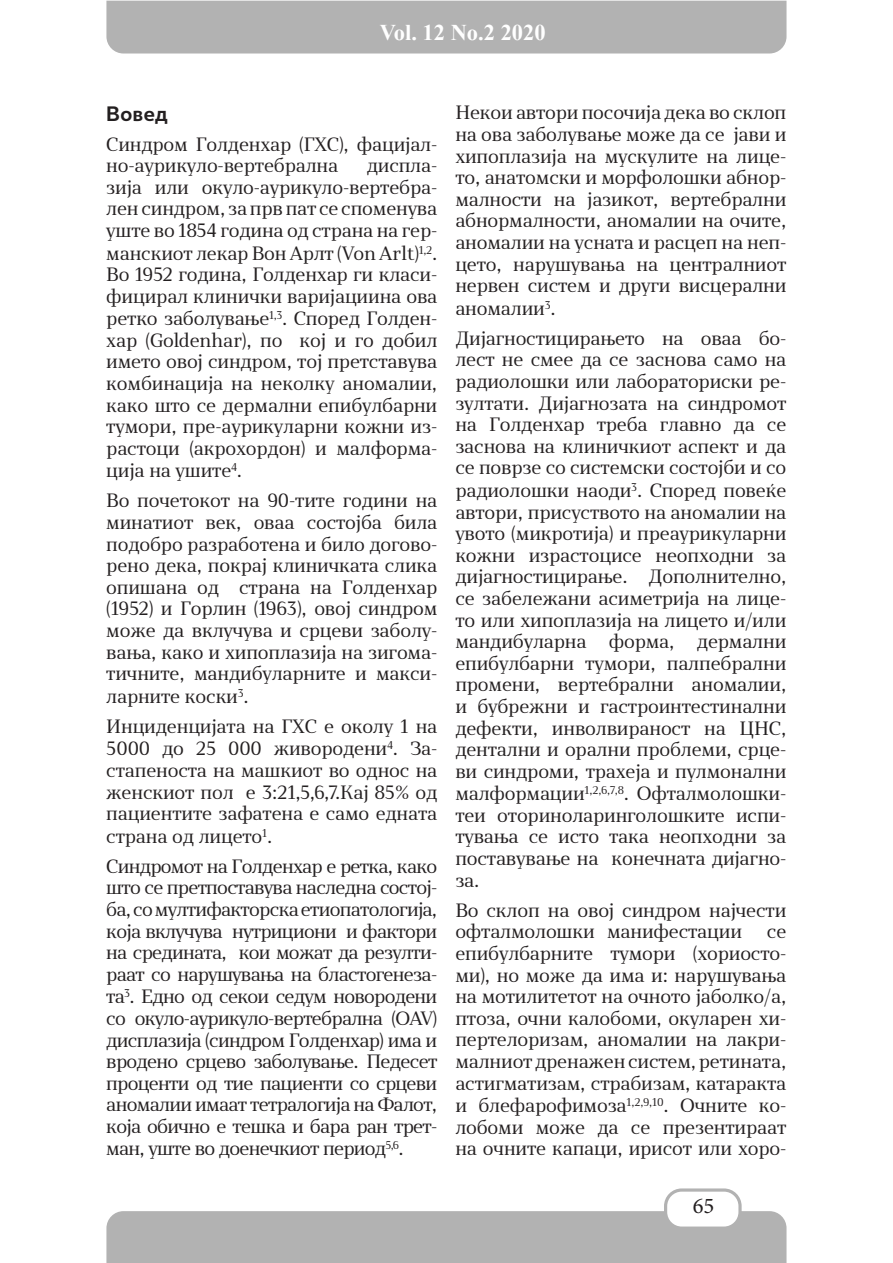
<style>
.page{position:relative;width:893px;height:1263px;background:#fff}
.page>*{position:absolute;margin:0;border:0;box-sizing:border-box;transform-origin:0 0}
.t1{font:700 22.5px "Times New Roman";color:#fff}
.t2{font:22.5px "Minion Pro";color:#231f20}
.t3{font:700 19.5px "Skola Sans";letter-spacing:-.01em;color:#231f20}
.t4{font:18px/21.8px "Skola Serif";letter-spacing:-.01em;color:#231f20;text-align:justify}
</style>
<div class="page">
<div style="left:106px;top:1211px;width:680px;height:52px;background:#b2b2b2"></div>
<div style="left:666px;top:1190px;width:74px;height:38px;background:#fff;border-radius:16px"></div>
<div style="left:664px;top:1188px;width:78px;height:42px;border:3px solid #b2b2b2;border-radius:16px"></div>
<div style="left:106px;top:1px;width:680px;height:53px;background:#b2b2b2"></div>
<p class="t1" style="left:380px;top:16px;width:168px">Vol. 12 No.2 2020</p>
<p class="t3" style="left:106px;top:101px;width:63px">Вовед</p>
<p class="t4" style="left:106px;top:133px;width:333px">Синдром Голденхар (ГХС), фацијал&shy;но-аурикуло-вертебрална</p>
<p class="t4" style="left:106px;top:155px;width:333px;text-indent:260px">диспла&shy;зија или окуло-аурикуло-вертебра&shy;лен синдром, за прв пат сe споменува уште во 1854 година од страна на гер&shy;манскиот лекар Вон Арлт (Von Arlt)<sup>1,2</sup>.<br>Во 1952 година, Голденхар ги класи&shy;фицирал клинички варијациина ова ретко заболување<sup>1,3</sup>. Според Голден&shy;хар (Goldenhar), по кој и го добил името овој синдром, тој претставува комбинација на неколку аномалии, како што се дермални епибулбарни тумори, пре-аурикуларни кожни из&shy;растоци (акрохордон) и малформа&shy;ција на ушите<sup>4</sup>.</p>
<p class="t4" style="left:106px;top:490px;width:333px">Во почетокот на 90-тите години на минатиот век, оваа состојба била подобро разработена и било догово&shy;рено дека, покрај клиничката слика опишана од страна на Голденхар (1952) и Горлин (1963), овој синдром може да вклучува и срцеви заболу&shy;вања, како и хипоплазија на зигома&shy;тичните, мандибуларните и макси&shy;ларните коски<sup>3</sup>.</p>
<p class="t4" style="left:106px;top:715px;width:333px">Инциденцијата на ГХС е околу 1 на 5000 до 25 000 живородени<sup>4</sup>. За&shy;стапеноста на машкиот во однос на женскиот пол е 3:21,5,6,7.Кај 85% од пациентите зафатена е само едната страна од лицето<sup>1</sup>.</p>
<p class="t4" style="left:106px;top:855px;width:333px">Синдромот на Голденхар е ретка, како што се претпоставува наследна состој&shy;ба, со мултифакторска етиопатологија, која вклучува нутрициони и фактори на средината, кои можат да резулти&shy;раат со нарушувања на бластогенеза&shy;та<sup>3</sup>. Едно од секои седум новородени со окуло-аурикуло-вертебрална (OAV) дисплазија (синдрoм Голденхар) има и вродено срцево заболување. Педесет проценти од тие пациенти со срцеви аномалии имаат тетралогија на Фалот, која обично е тешка и бара ран трет&shy;ман, уште во доенечкиот период<sup>5,6</sup>.</p>
<p class="t4" style="left:455px;top:102px;width:333px">Некои автори посочија дека во склоп на ова заболување може да се јави и хипоплазија на мускулите на лице&shy;то, анатомски и морфолошки абнор&shy;малности на јазикот, вертебрални абнормалности, аномалии на очите, аномалии на усната и расцеп на неп&shy;цето, нарушувања на централниот нервен систем и други висцерални аномалии<sup>3</sup>.</p>
<p class="t4" style="left:455px;top:327px;width:333px">Дијагностицирањето на оваа бо&shy;лест не смее да се заснова само на радиолошки или лабораториски ре&shy;зултати. Дијагнозата на синдромот на Голденхар треба главно да се заснова на клиничкиот аспект и да се поврзе со системски состојби и со радиолошки наоди<sup>3</sup>. Според повеќе автори, присуството на аномалии на увото (микротија) и преаурикуларни кожни израстоцисе неопходни за дијагностицирање. Дополнително, се забележани асиметрија на лице&shy;то или хипоплазија на лицето и/или мандибуларна форма, дермални епибулбарни тумори, палпебрални промени, вертебрални аномалии, и бубрежни и гастроинтестинални дефекти, инволвираност на ЦНС, дентални и орални проблеми, срце&shy;ви синдроми, трахеја и пулмонални малформации<sup>1,2,6,7,8</sup>. Офталмолошки&shy;теи оториноларинголошките испи&shy;тувања се исто така неопходни за поставување на конечната дијагно&shy;за.</p>
<p class="t4" style="left:455px;top:899px;width:333px">Во склоп на овој синдром најчести офталмолошки манифестации</p>
<p class="t4" style="left:455px;top:921px;width:333px;text-indent:312px">се епибулбарните тумори (хориосто&shy;ми), но може да има и: нарушувања на мотилитетот на очното јаболко/а, птоза, очни калобоми, окуларен хи&shy;пертелоризам, аномалии на лакри&shy;малниот дренажен систем, ретината, астигматизам, страбизам, катаракта и блефарофимоза<sup>1,2,9,10</sup>. Очните ко&shy;лобоми може да се презентираат на очните капаци, ирисот или хоро-</p>
<p class="t2" style="left:693px;top:1191px;width:23px">65</p>
</div>
